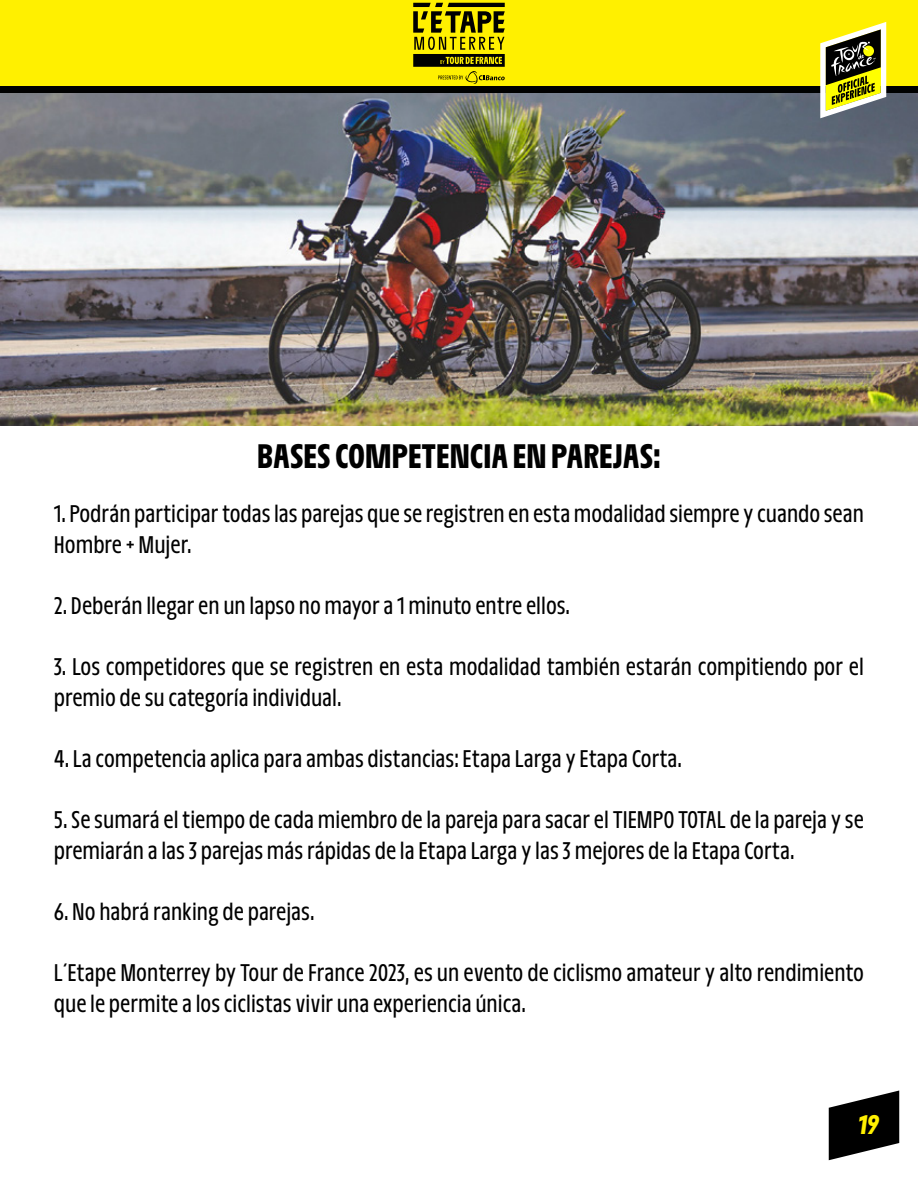
<style>
.page{position:relative;width:918px;height:1188px;background:#fff}
.page>*{position:absolute;margin:0;border:0;box-sizing:border-box;transform-origin:0 0}
.t1{font:700 36px "Galibier Etroit";color:#000}
.t2{font:28.5px "Galibier Etroit Bolditalic";color:#fff000}
.t3{font:25.5px/30.6px "Galibier Etroit";color:#000}
</style>
<div class="page">
<div style="left:0;top:86px;width:918px;height:7px;background:#000"></div>
<div style="left:0;top:0;width:918px;height:86px;background:#fff000"></div>
<svg style="left:829px;top:1090px;width:70px;height:70px"></svg>
<svg style="left:413px;top:3px;width:92px;height:81px"></svg>
<img style="left:0;top:93px;width:918px;height:332px">
<svg style="left:820px;top:22px;width:66px;height:96px"></svg>
<h1 class="t1" style="left:257px;top:438px;width:405px">BASES COMPETENCIA EN PAREJAS:</h1>
<p class="t3" style="left:54px;top:499px;width:812px">1. Podrán participar todas las parejas que se registren en esta modalidad siempre y cuando sean<br>Hombre + Mujer.</p>
<p class="t3" style="left:54px;top:591px;width:518px">2. Deberán llegar en un lapso no mayor a 1 minuto entre ellos.</p>
<p class="t3" style="left:54px;top:652px;width:812px">3. Los competidores que se registren en esta modalidad también estarán compitiendo por el premio de su categoría individual.</p>
<p class="t3" style="left:54px;top:744px;width:630px">4.La competencia aplica para ambas distancias: Etapa Larga y Etapa Corta.</p>
<p class="t3" style="left:54px;top:805px;width:812px">5.Se sumará el tiempo de cada miembro de la pareja para sacar el TIEMPO TOTAL de la pareja y se premiarán a las 3 parejas más rápidas de la Etapa Larga y las 3 mejores de la Etapa Corta.</p>
<p class="t3" style="left:54px;top:897px;width:262px">6. No habrá ranking de parejas.</p>
<p class="t3" style="left:54px;top:958px;width:812px">L´Etape Monterrey by Tour de France 2023, es un evento de ciclismo amateur y alto rendimiento que le permite alos ciclistas vivir una experiencia única.</p>
<p class="t2" style="left:858px;top:1110px;width:22px">19</p>
</div>
